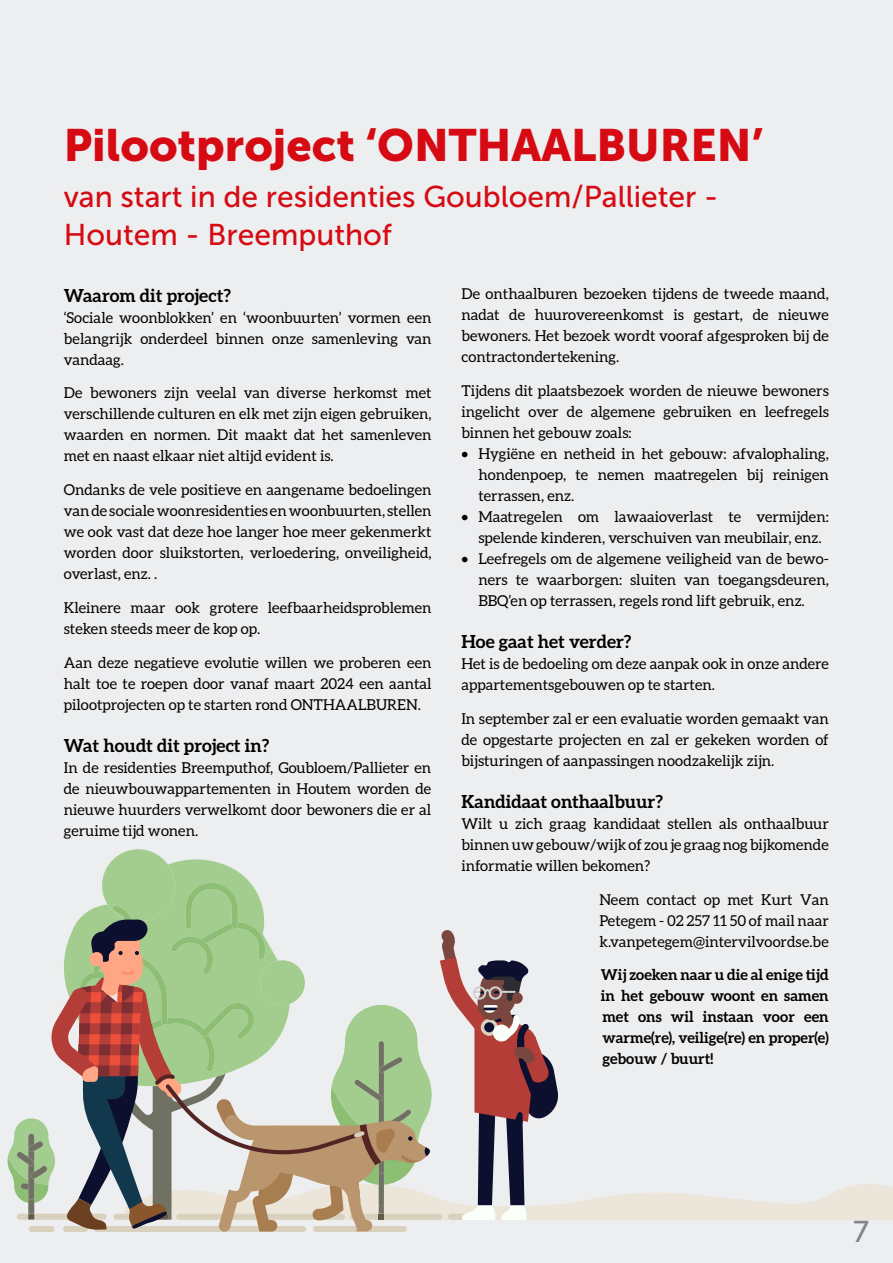
<style>
.page{position:relative;width:893px;height:1263px;background:#edeef0}
.page>*{position:absolute;margin:0;border:0;box-sizing:border-box;transform-origin:0 0}
.t1{font:45px "Museo Sans 900";color:#d60a12}
.t2{font:30px/37.5px "Museo Sans 500";color:#d60a12}
.t3{font:30px "Museo Sans 500";color:#7f858b}
.t4{font:700 18px "Aleo";color:#000}
.t5{font:15px/21px "Aleo";color:#000;text-align:justify}
.t6{font:700 15px/21px "Aleo";color:#000;text-align:justify}
</style>
<div class="page">
<svg style="left:8px;top:849px;width:885px;height:383px"></svg>
<h1 class="t1" style="left:64px;top:128px;width:701px">Pilootproject ‘ONTHAALBUREN’</h1>
<h2 class="t2" style="left:64px;top:181px;width:656px">van start in de residenties Goubloem/Pallieter -<br>Houtem - Breemputhof</h2>
<p class="t4" style="left:64px;top:288px;width:169px">Waarom dit project?</p>
<p class="t5" style="left:64px;top:308px;width:369px">‘Sociale woonblokken’ en ‘woonbuurten’ vormen een belangrijk onderdeel binnen onze samenleving van vandaag.</p>
<p class="t5" style="left:64px;top:383px;width:369px">De bewoners zijn veelal van diverse herkomst met verschillende culturen en elk met zijn eigen gebruiken, waarden en normen. Dit maakt dat het samenleven met en naast elkaar niet altijd evident is.</p>
<p class="t5" style="left:64px;top:480px;width:369px">Ondanks de vele positieve en aangename bedoelingen van de sociale woonresidenties en woonbuurten, stellen we ook vast dat deze hoe langer hoe meer gekenmerkt worden door sluikstorten, verloedering, onveiligheid, overlast, enz. .</p>
<p class="t5" style="left:64px;top:598px;width:369px">Kleinere maar ook grotere leefbaarheidsproblemen steken steeds meer de kop op.</p>
<p class="t5" style="left:64px;top:653px;width:369px">Aan deze negatieve evolutie willen we proberen een halt toe te roepen door vanaf maart 2024 een aantal pilootprojecten op te starten rond ONTHAALBUREN.</p>
<p class="t4" style="left:64px;top:738px;width:207px">Wat houdt dit project in?</p>
<p class="t5" style="left:64px;top:758px;width:369px">In de residenties Breemputhof, Goubloem/Pallieter en de nieuwbouwappartementen in Houtem worden de nieuwe huurders verwelkomt door bewoners die er al geruime tijd wonen.</p>
<p class="t5" style="left:461px;top:284px;width:369px">De onthaalburen bezoeken tijdens de tweede maand, nadat de huurovereenkomst is gestart, de nieuwe bewoners. Het bezoek wordt vooraf afgesproken bij de contractondertekening.</p>
<p class="t5" style="left:461px;top:381px;width:369px">Tijdens dit plaatsbezoek worden de nieuwe bewoners ingelicht over de algemene gebruiken en leefregels binnen het gebouw zoals:</p>
<p class="t5" style="left:478px;top:444px;width:352px;text-indent:-17px">• Hygiëne en netheid in het gebouw: afvalophaling, hondenpoep, te nemen maatregelen bij reinigen terrassen, enz.</p>
<p class="t5" style="left:478px;top:507px;width:352px;text-indent:-17px">• Maatregelen om lawaaioverlast te vermijden: spelende kinderen, verschuiven van meubilair, enz.</p>
<p class="t5" style="left:478px;top:549px;width:352px;text-indent:-17px">• Leefregels om de algemene veiligheid van de bewo&shy;ners te waarborgen: sluiten van toegangsdeuren, BBQ’en op terrassen, regels rond lift gebruik, enz.</p>
<p class="t4" style="left:461px;top:634px;width:172px">Hoe gaat het verder?</p>
<p class="t5" style="left:461px;top:654px;width:369px">Het is de bedoeling om deze aanpak ook in onze andere appartementsgebouwen op te starten.</p>
<p class="t5" style="left:461px;top:709px;width:369px">In september zal er een evaluatie worden gemaakt van de opgestarte projecten en zal er gekeken worden of bijsturingen of aanpassingen noodzakelijk zijn.</p>
<p class="t4" style="left:461px;top:794px;width:203px">Kandidaat onthaalbuur?</p>
<p class="t5" style="left:461px;top:814px;width:369px">Wilt u zich graag kandidaat stellen als onthaalbuur binnen uw gebouw/wijk of zou je graag nog bijkomende informatie willen bekomen?</p>
<p class="t5" style="left:599px;top:890px;width:231px">Neem contact op met Kurt Van Petegem - 02 257 11 50 of mail naar k.vanpetegem@intervilvoordse.be</p>
<p class="t6" style="left:601px;top:965px;width:230px">Wij zoeken naar u die al enige tijd in het gebouw woont en samen met ons wil instaan voor een warme(re), veilige(re) en proper(e) gebouw / buurt!</p>
<h2 class="t3" style="left:853px;top:1220px;width:17px">7</h2>
</div>
